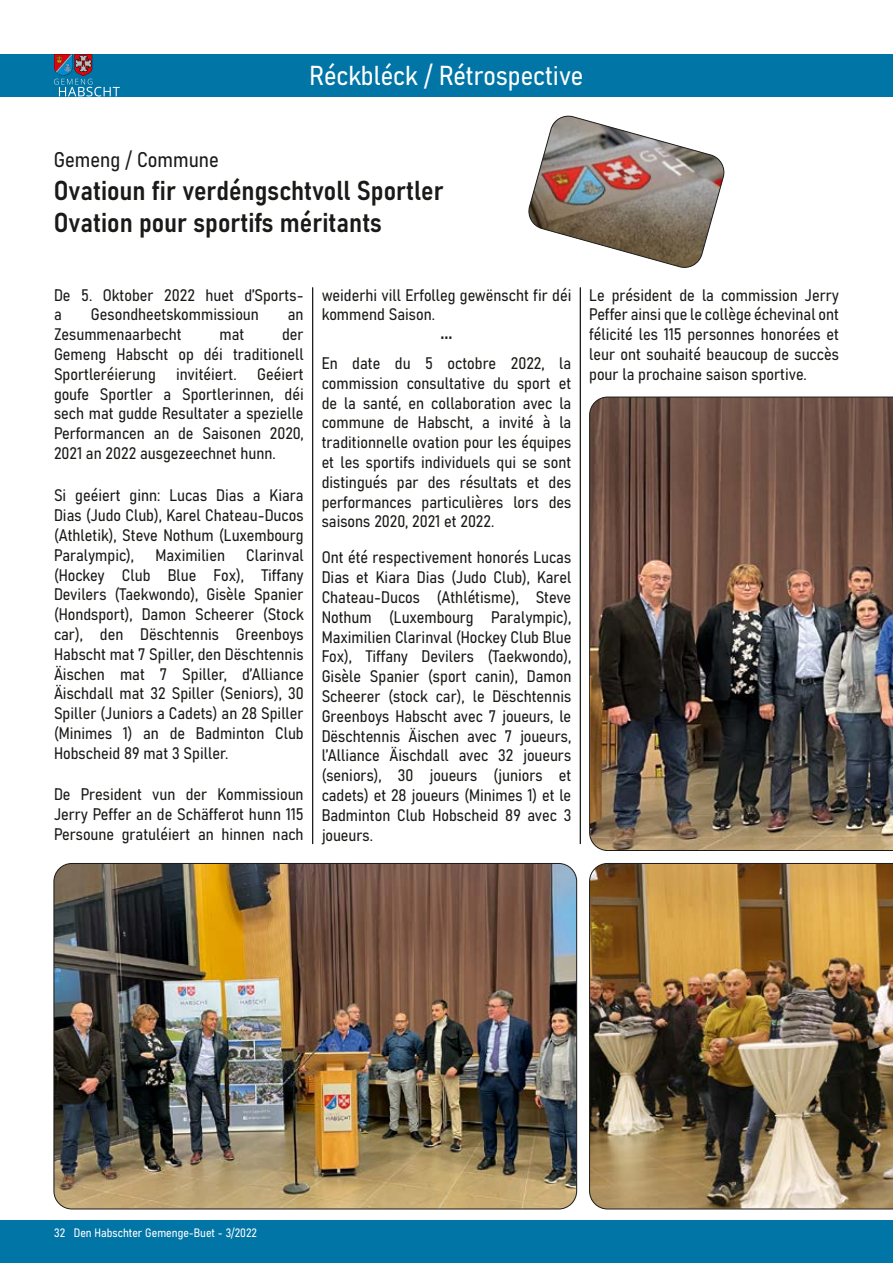
<style>
.page{position:relative;width:893px;height:1263px;background:#fff}
.page>*{position:absolute;margin:0;border:0;box-sizing:border-box;transform-origin:0 0}
.t1{font:27px/32.4px "Bahnschrift";color:#1a1a18}
.t2{font:27px "Bahnschrift";color:#fff}
.t3{font:21px "Bahnschrift";color:#1a1a18}
.t4{font:16.5px/19.8px "Bahnschrift";color:#1a1a18;text-align:justify}
.t5{font:12px "Bahnschrift";color:#fff}
</style>
<div class="page">
<hr style="left:312px;top:287px;width:1px;height:557px;background:#1a1a18">
<hr style="left:580px;top:287px;width:1px;height:557px;background:#1a1a18">
<img style="left:589px;top:397px;width:304px;height:454px">
<img style="left:54px;top:863px;width:523px;height:346px">
<img style="left:589px;top:863px;width:304px;height:346px">
<img style="left:528px;top:115px;width:197px;height:153px">
<div style="left:0;top:54px;width:893px;height:43px;background:#0075a6"></div>
<svg style="left:54px;top:54px;width:66px;height:43px"></svg>
<div style="left:0;top:1220px;width:893px;height:43px;background:#0075a6"></div>
<h1 class="t2" style="left:310px;top:55px;width:275px">Réckbléck / Rétrospective</h1>
<p class="t3" style="left:54px;top:144px;width:167px">Gemeng / Commune</p>
<h1 class="t1" style="left:54px;top:172px;width:391px">Ovatioun fir verdéngschtvoll Sportler<br>Ovation pour sportifs méritants</h1>
<p class="t4" style="left:54px;top:284px;width:251px">De 5. Oktober 2022 huet d’Sports&shy;a</p>
<p class="t4" style="left:91px;top:304px;width:169px">Gesondheetskommissioun</p>
<p class="t4" style="left:288px;top:304px;width:17px">an</p>
<p class="t4" style="left:54px;top:323px;width:129px">Zesummenaarbecht</p>
<p class="t4" style="left:220px;top:323px;width:26px">mat</p>
<p class="t4" style="left:54px;top:323px;width:251px;text-indent:228px">der Gemeng Habscht op déi traditionell Sportleréierung invitéiert. Geéiert goufe Sportler a Sportlerinnen, déi sech mat gudde Resultater a spezielle Performancen an de Saisonen 2020, 2021 an 2022 ausgezeechnet hunn.</p>
<p class="t4" style="left:54px;top:484px;width:251px">Si geéiert ginn: Lucas Dias a Kiara Dias (Judo Club), Karel Chateau-Ducos (Athletik), Steve Nothum (Luxembourg Paralympic),</p>
<p class="t4" style="left:54px;top:544px;width:251px;text-indent:192px">Clarinval (Hockey Club Blue Fox), Tiffany Devilers (Taekwondo), Gisèle Spanier (Hondsport), Damon Scheerer (Stock car), den Dëschtennis Greenboys Habscht mat 7 Spiller, den Dëschtennis Äischen mat 7 Spiller, d’Alliance Äischdall mat 32 Spiller (Seniors), 30<br>Spiller (Juniors a Cadets) an 28 Spiller (Minimes 1) an de Badminton Club Hobscheid 89 mat 3 Spiller.</p>
<p class="t4" style="left:54px;top:783px;width:251px">De President vun der Kommissioun Jerry Peffer an de Schäfferot hunn 115<br>Persoune gratuléiert an hinnen nach</p>
<p class="t4" style="left:155px;top:544px;width:71px">Maximilien</p>
<p class="t4" style="left:322px;top:284px;width:251px">weiderhi vill Erfolleg gewënscht fir déi kommend Saison.</p>
<p class="t4" style="left:322px;top:322px;width:251px;line-height:27px;text-align:center">•••<br>En date du 5 octobre 2022, la</p>
<p class="t4" style="left:322px;top:372px;width:251px">commission consultative du sport et de la santé, en collaboration avec la commune de Habscht, a invité à la traditionnelle ovation pour les équipes et les sportifs individuels qui se sont distingués par des résultats et des performances particulières lors des saisons 2020, 2021 et 2022.</p>
<p class="t4" style="left:322px;top:546px;width:251px">Ont été respectivement honorés Lucas Dias et Kiara Dias (Judo Club), Karel Chateau-Ducos (Athlétisme), Steve Nothum (Luxembourg Paralympic), Maximilien Clarinval (Hockey Club Blue Fox), Tiffany Devilers (Taekwondo), Gisèle Spanier (sport canin), Damon Scheerer (stock car), le Dëschtennis Greenboys Habscht avec 7 joueurs, le Dëschtennis Äischen avec 7 joueurs, l’Alliance Äischdall avec 32 joueurs (seniors), 30 joueurs (juniors et cadets) et 28 joueurs (Minimes 1) et le Badminton Club Hobscheid 89 avec 3 joueurs.</p>
<p class="t4" style="left:589px;top:284px;width:251px">Le président de la commission Jerry Peffer ainsi que le collège échevinal ont félicité les 115 personnes honorées et leur ont souhaité beaucoup de succès pour la prochaine saison sportive.</p>
<p class="t5" style="left:54px;top:1224px;width:205px">32 Den Habschter Gemenge-Buet - 3/2022</p>
</div>
